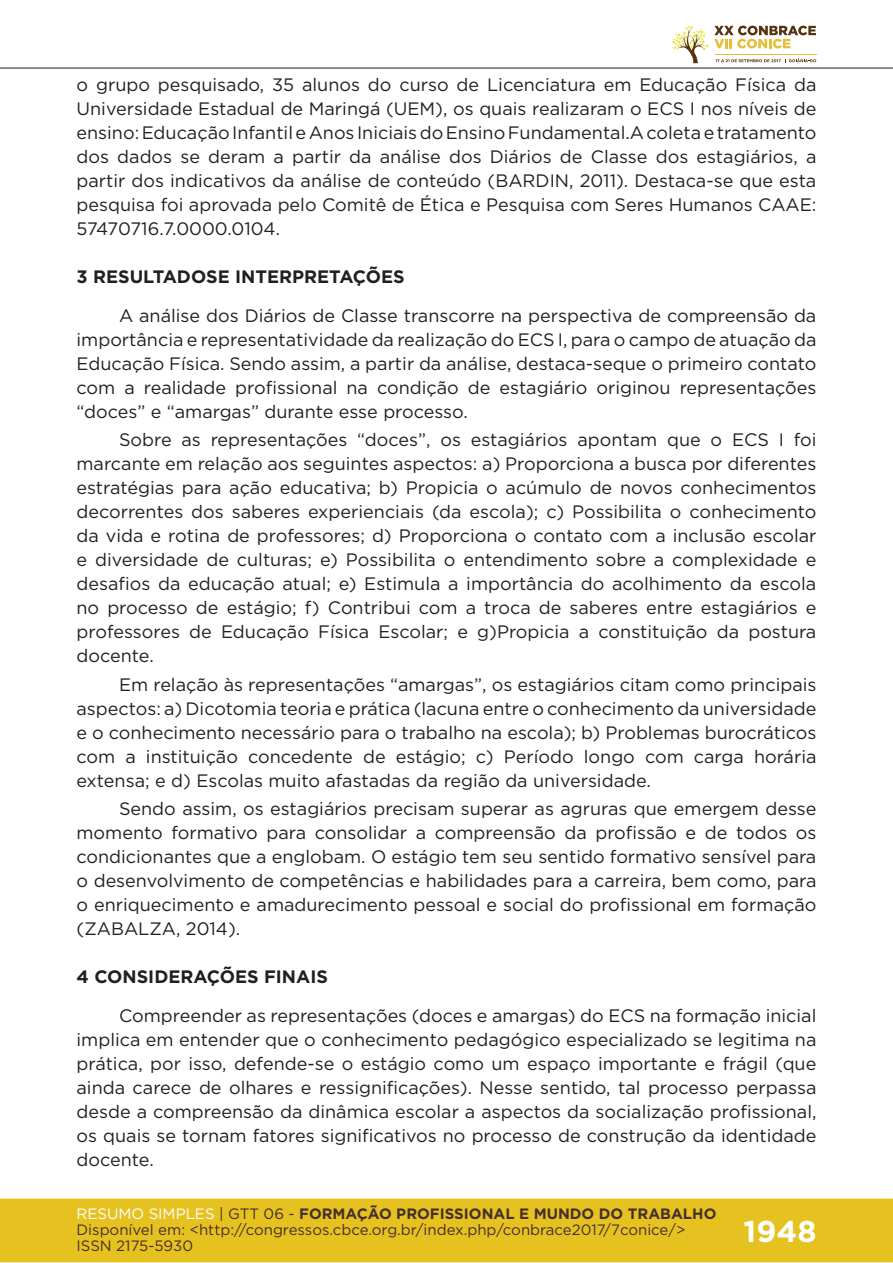
<style>
.page{position:relative;width:893px;height:1263px;background:#fff}
.page>*{position:absolute;margin:0;border:0;box-sizing:border-box;transform-origin:0 0}
.t1{font:700 30px "Gotham";color:#fff}
.t2{font:18px/24px "Gotham";color:#231f20;text-align:justify}
.t3{font:700 18px "Gotham";color:#231f20}
.t4{font:15px/16px "Gotham";color:#462f2a}
.s1{color:#fff}
.s2{color:#442f2a}
.s3{font-weight:700;color:#442f2a}
</style>
<div class="page">
<div style="left:0;top:1198px;width:893px;height:64px;background:#e6c221;border:2px solid #e6c221"></div>
<hr style="left:0;top:67px;width:893px;height:2px;background:#442f2a">
<svg style="left:672px;top:26px;width:144px;height:37px"></svg>
<p class="t2" style="left:77px;top:72px;width:741px">o grupo pesquisado, 35 alunos do curso de Licenciatura em Educação Física da Universidade Estadual de Maringá (UEM), os quais realizaram o ECS I nos níveis de ensino: Educação Infantil e Anos Iniciais do Ensino Fundamental.A coleta e tratamento dos dados se deram a partir da análise dos Diários de Classe dos estagiários, a partir dos indicativos da análise de conteúdo (BARDIN, 2011). Destaca-se que esta pesquisa foi aprovada pelo Comitê de Ética e Pesquisa com Seres Humanos CAAE:<br>57470716.7.0000.0104.</p>
<p class="t3" style="left:77px;top:265px;width:330px">3 RESULTADOSE INTERPRETAÇÕES</p>
<p class="t2" style="left:77px;top:303px;width:741px;text-indent:43px">A análise dos Diários de Classe transcorre na perspectiva de compreensão da importância e representatividade da realização do ECS I, para o campo de atuação da Educação Física. Sendo assim, a partir da análise, destaca-seque o primeiro contato com a realidade profissional na condição de estagiário originou representações “doces” e “amargas” durante esse processo.</p>
<p class="t2" style="left:77px;top:428px;width:741px;text-indent:43px">Sobre as representações “doces”, os estagiários apontam que o ECS I foi marcante em relação aos seguintes aspectos: a) Proporciona a busca por diferentes estratégias para ação educativa; b) Propicia o acúmulo de novos conhecimentos decorrentes dos saberes experienciais (da escola); c) Possibilita o conhecimento da vida e rotina de professores; d) Proporciona o contato com a inclusão escolar e diversidade de culturas; e) Possibilita o entendimento sobre a complexidade e desafios da educação atual; e) Estimula a importância do acolhimento da escola no processo de estágio; f) Contribui com a troca de saberes entre estagiários e professores de Educação Física Escolar; e g)Propicia a constituição da postura docente.</p>
<p class="t2" style="left:77px;top:672px;width:741px;text-indent:43px">Em relação às representações “amargas”, os estagiários citam como principais aspectos: a) Dicotomia teoria e prática (lacuna entre o conhecimento da universidade e o conhecimento necessário para o trabalho na escola); b) Problemas burocráticos com a instituição concedente de estágio; c) Período longo com carga horária extensa; e d) Escolas muito afastadas da região da universidade.</p>
<p class="t2" style="left:77px;top:796px;width:741px;text-indent:43px">Sendo assim, os estagiários precisam superar as agruras que emergem desse momento formativo para consolidar a compreensão da profissão e de todos os condicionantes que a englobam. O estágio tem seu sentido formativo sensível para o desenvolvimento de competências e habilidades para a carreira, bem como, para o enriquecimento e amadurecimento pessoal e social do profissional em formação (ZABALZA, 2014).</p>
<p class="t3" style="left:77px;top:965px;width:253px">4 CONSIDERAÇÕES FINAIS</p>
<p class="t2" style="left:77px;top:1003px;width:741px;text-indent:43px">Compreender as representações (doces e amargas) do ECS na formação inicial implica em entender que o conhecimento pedagógico especializado se legitima na prática, por isso, defende-se o estágio como um espaço importante e frágil (que ainda carece de olhares e ressignificações). Nesse sentido, tal processo perpassa desde a compreensão da dinâmica escolar a aspectos da socialização profissional, os quais se tornam fatores significativos no processo de construção da identidade docente.</p>
<p class="t4" style="left:77px;top:1205px;width:641px"><span class="s1">RESUMO SIMPLES</span> <span class="s2">| GTT 06 -</span> <span class="s3">FORMAÇÃO PROFISSIONAL E MUNDO DO TRABALHO<br></span>Disponível em: &lt;http://congressos.cbce.org.br/index.php/conbrace2017/7conice/&gt;<br>ISSN 2175-5930</p>
<h1 class="t1" style="left:744px;top:1212px;width:74px">1948</h1>
</div>
